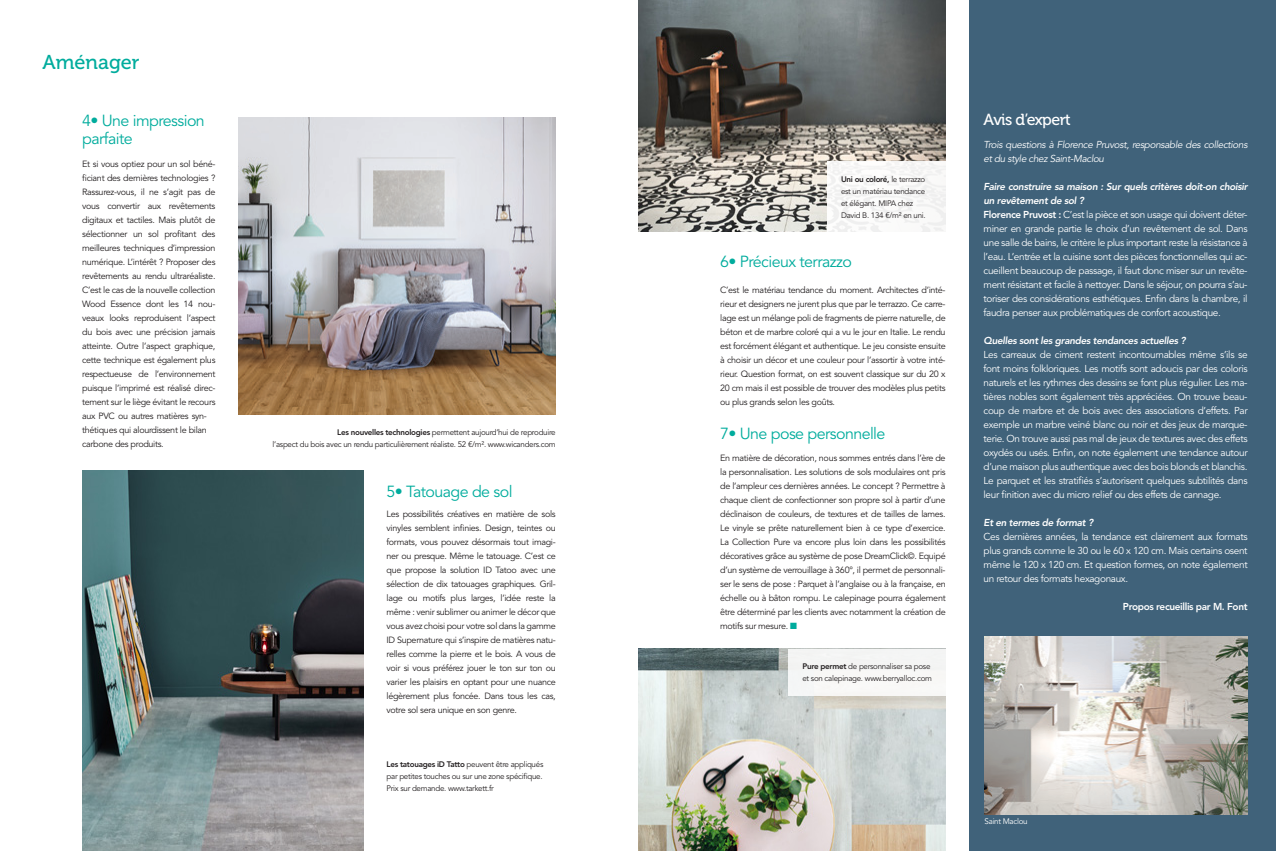
<style>
.page{position:relative;width:1276px;height:851px;background:#fff}
.page>*{position:absolute;margin:0;border:0;box-sizing:border-box;transform-origin:0 0}
.t1{font:20px "Museo 500";color:#00ac9d}
.Inter_1_ligne{font:16px/18px "Avenir LT Std";letter-spacing:-.035em;color:#00ac9d}
.Titre_encadre{font:16px "Museo 500";letter-spacing:-.035em;color:#fff}
.Texte_encadre{font:10px/14px "Avenir LT Std";letter-spacing:-.035em;color:#fff;text-align:justify}
.Texte_encadre-2{font:italic 800 10px/14px "Avenir LT Std";letter-spacing:-.035em;color:#fff}
.Texte_encadre-3{font:italic 10px/14px "Avenir LT Std";letter-spacing:-.035em;color:#fff}
.Texte_encadre-4{font:800 10px "Avenir LT Std";letter-spacing:-.035em;color:#fff}
.Texte{font:9px/14px "Avenir LT Std";letter-spacing:-.035em;color:#231f20;text-align:justify}
.Legende_fer_gauche{font:8px/12px "Avenir LT Std";letter-spacing:-.035em;color:#231f20}
.Credits{font:8px "Avenir LT Std";letter-spacing:-.035em;color:#fff}
.s1{font-weight:800}
.s2{color:#00ac9d}
</style>
<div class="page">
<div style="left:969px;top:0;width:307px;height:850px;background:#40627a"></div>
<img style="left:82px;top:471px;width:282px;height:379px">
<img style="left:638px;top:0;width:307px;height:231px">
<img style="left:238px;top:117px;width:318px;height:297px">
<img style="left:985px;top:636px;width:262px;height:178px">
<img style="left:638px;top:648px;width:307px;height:202px">
<div style="left:827px;top:162px;width:119px;height:70px;background:#f8f8f7"></div>
<div style="left:788px;top:648px;width:158px;height:47px;background:#f5f6f5"></div>
<h1 class="t1" style="left:43px;top:51px;width:99px">Aménager</h1>
<p class="Inter_1_ligne" style="left:82px;top:111px;width:124px">4• Une impression parfaite</p>
<p class="Texte" style="left:82px;top:157px;width:135px;text-align:left">Et si vous optiez pour un sol béné&shy;ficiant des dernières technologies ?<br>Rassurez-vous, il ne s’agit pas de vous convertir aux revêtements digitaux et tactiles. Mais plutôt de sélectionner un sol profitant des meilleures techniques d’impression numérique. L’intérêt ? Proposer des revêtements au rendu ultraréaliste.<br>C’est le cas de la nouvelle collection Wood Essence dont les 14 nou&shy;veaux looks reproduisent l’aspect du bois avec une précision jamais atteinte. Outre l’aspect graphique, cette technique est également plus respectueuse de l’environnement puisque l’imprimé est réalisé direc&shy;tement sur le liège évitant le recours aux PVC ou autres matières syn&shy;thétiques qui alourdissent le bilan carbone des produits.</p>
<p class="Legende_fer_gauche" style="left:273px;top:426px;width:285px;text-align:right"><span class="s1">Les nouvelles technologies</span> permettent aujourd’hui de reproduire<br>l’aspect du bois avec un rendu particulièrement réaliste. 52 €/m². www.wicanders.com</p>
<p class="Inter_1_ligne" style="left:386px;top:483px;width:127px">5• Tatouage de sol</p>
<p class="Texte" style="left:386px;top:507px;width:171px">Les possibilités créatives en matière de sols vinyles semblent infinies. Design, teintes ou formats, vous pouvez désormais tout imagi&shy;ner ou presque. Même le tatouage. C’est ce que propose la solution ID Tatoo avec une sélection de dix tatouages graphiques. Gril&shy;lage ou motifs plus larges, l’idée reste la même : venir sublimer ou animer le décor que vous avez choisi pour votre sol dans la gamme ID Supernature qui s’inspire de matières natu&shy;relles comme la pierre et le bois. A vous de voir si vous préférez jouer le ton sur ton ou varier les plaisirs en optant pour une nuance légèrement plus foncée. Dans tous les cas, votre sol sera unique en son genre.</p>
<p class="Legende_fer_gauche" style="left:386px;top:758px;width:158px;text-align:justify"><span class="s1">Les tatouages iD Tatto</span> peuvent être appliqués par petites touches ou sur une zone spécifique.<br>Prix sur demande. www.tarkett.fr</p>
<p class="Legende_fer_gauche" style="left:841px;top:173px;width:86px"><span class="s1">Uni ou coloré,</span> le terrazzo est un matériau tendance et élégant. MIPA chez<br>David B. 134 €/m² en uni.</p>
<p class="Inter_1_ligne" style="left:720px;top:252px;width:133px">6• Précieux terrazzo</p>
<p class="Texte" style="left:720px;top:283px;width:227px">C’est le matériau tendance du moment. Architectes d’inté&shy;rieur et designers ne jurent plus que par le terrazzo. Ce carre&shy;lage est un mélange poli de fragments de pierre naturelle, de béton et de marbre coloré qui a vu le jour en Italie. Le rendu est forcément élégant et authentique. Le jeu consiste ensuite à choisir un décor et une couleur pour l’assortir à votre inté&shy;rieur. Question format, on est souvent classique sur du 20 x 20 cm mais il est possible de trouver des modèles plus petits ou plus grands selon les goûts.</p>
<p class="Inter_1_ligne" style="left:720px;top:425px;width:167px">7• Une pose personnelle</p>
<p class="Texte" style="left:720px;top:451px;width:227px">En matière de décoration, nous sommes entrés dans l’ère de la personnalisation. Les solutions de sols modulaires ont pris de l’ampleur ces dernières années. Le concept ? Permettre à chaque client de confectionner son propre sol à partir d’une déclinaison de couleurs, de textures et de tailles de lames.<br>Le vinyle se prête naturellement bien à ce type d’exercice.<br>La Collection Pure va encore plus loin dans les possibilités décoratives grâce au système de pose DreamClick©. Equipé d’un système de verrouillage à 360°, il permet de personnali&shy;ser le sens de pose : Parquet à l’anglaise ou à la française, en échelle ou à bâton rompu. Le calepinage pourra également être déterminé par les clients avec notamment la création de motifs sur mesure. <span class="s2">■</span></p>
<p class="Legende_fer_gauche" style="left:802px;top:660px;width:131px"><span class="s1">Pure permet</span> de personnaliser sa pose et son calepinage. www.berryalloc.com</p>
<p class="Titre_encadre" style="left:983px;top:111px;width:89px">Avis d’expert</p>
<p class="Texte_encadre-3" style="left:983px;top:138px;width:265px">Trois questions à Florence Pruvost, responsable des collections et du style chez Saint-Maclou</p>
<p class="Texte_encadre-2" style="left:983px;top:180px;width:265px">Faire construire sa maison : Sur quels critères doit-on choisir un revêtement de sol ?</p>
<p class="Texte_encadre" style="left:983px;top:208px;width:265px"><span class="s1">Florence Pruvost :</span> C’est la pièce et son usage qui doivent déter&shy;miner en grande partie le choix d’un revêtement de sol. Dans une salle de bains, le critère le plus important reste la résistance à l’eau. L’entrée et la cuisine sont des pièces fonctionnelles qui ac&shy;cueillent beaucoup de passage, il faut donc miser sur un revête&shy;ment résistant et facile à nettoyer. Dans le séjour, on pourra s’au&shy;toriser des considérations esthétiques. Enfin dans la chambre, il faudra penser aux problématiques de confort acoustique.</p>
<p class="Texte_encadre-2" style="left:983px;top:334px;width:204px">Quelles sont les grandes tendances actuelles ?</p>
<p class="Texte_encadre" style="left:983px;top:348px;width:266px">Les carreaux de ciment restent incontournables même s’ils se font moins folkloriques. Les motifs sont adoucis par des coloris naturels et les rythmes des dessins se font plus régulier. Les ma&shy;tières nobles sont également très appréciées. On trouve beau&shy;coup de marbre et de bois avec des associations d’effets. Par exemple un marbre veiné blanc ou noir et des jeux de marque&shy;terie. On trouve aussi pas mal de jeux de textures avec des effets oxydés ou usés. Enfin, on note également une tendance autour d’une maison plus authentique avec des bois blonds et blanchis.<br>Le parquet et les stratifiés s’autorisent quelques subtilités dans leur finition avec du micro relief ou des effets de cannage.</p>
<p class="Texte_encadre-2" style="left:983px;top:516px;width:111px">Et en termes de format ?</p>
<p class="Texte_encadre" style="left:983px;top:530px;width:266px">Ces dernières années, la tendance est clairement aux formats plus grands comme le 30 ou le 60 x 120 cm. Mais certains osent même le 120 x 120 cm. Et question formes, on note également un retour des formats hexagonaux.</p>
<p class="Texte_encadre-4" style="left:1123px;top:600px;width:126px">Propos recueillis par M. Font</p>
<p class="Credits" style="left:984px;top:816px;width:45px">Saint Maclou</p>
</div>
